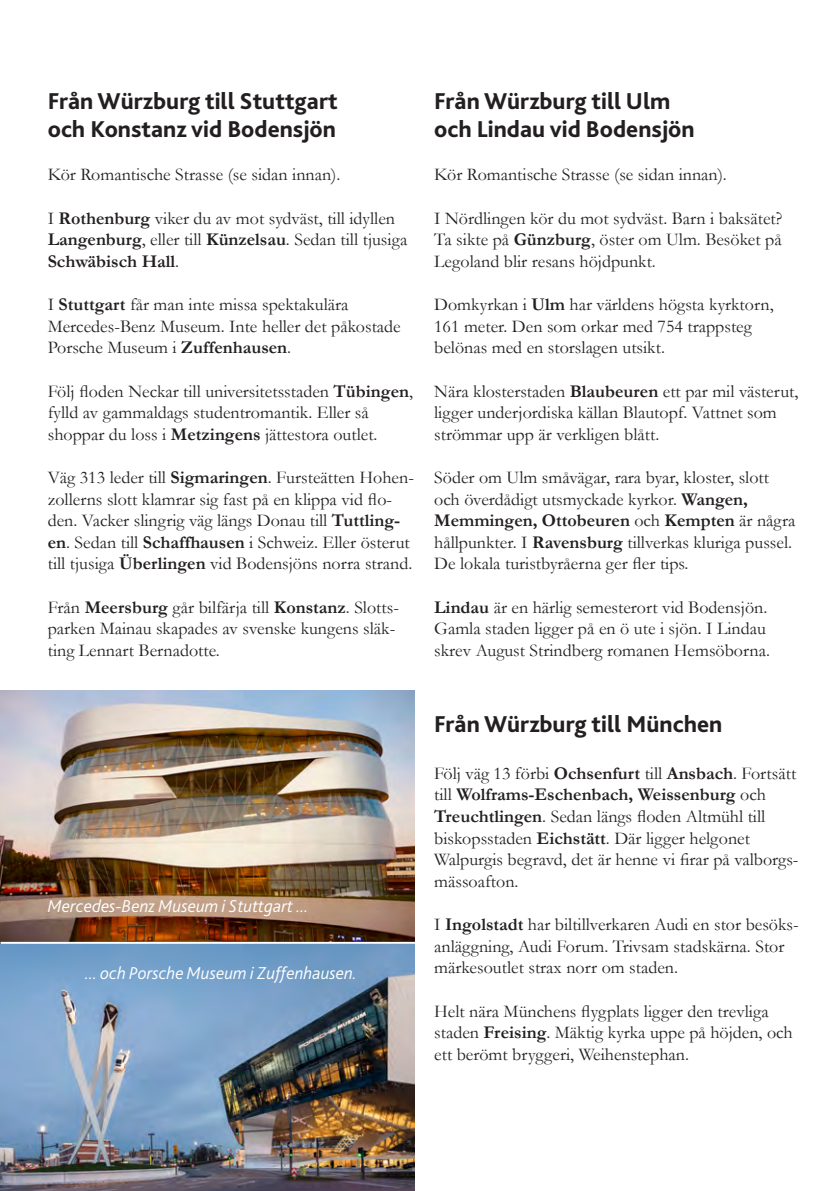
<style>
.page{position:relative;width:840px;height:1191px;background:#fff}
.page>*{position:absolute;margin:0;border:0;box-sizing:border-box;transform-origin:0 0}
.t1{font:800 24px/28.8px "Bliss 2";color:#231f20}
.t2{font:18px/21.6px "Garamond";color:#231f20}
.t3{font:italic 300 18px "Bliss 2";color:#fff}
.s1{font-weight:700}
</style>
<div class="page">
<img style="left:0;top:690px;width:414px;height:501px">
<hr style="left:1px;top:942px;width:417px;height:2px;background:#fff">
<h1 class="t1" style="left:48px;top:86px;width:291px">Från Würzburg till Stuttgart och Konstanz vid Bodensjön</h1>
<p class="t2" style="left:48px;top:164px;width:294px">Kör Romantische Strasse (se sidan innan).</p>
<p class="t2" style="left:48px;top:207px;width:361px">I <span class="s1">Rothenburg</span> viker du av mot sydväst, till idyllen<br><span class="s1">Langenburg</span>, eller till <span class="s1">Künzelsau</span>. Sedan till tjusiga<br><span class="s1">Schwäbisch Hall</span>.</p>
<p class="t2" style="left:48px;top:293px;width:354px">I <span class="s1">Stuttgart</span> får man inte missa spektakulära<br>Mercedes-Benz Museum. Inte heller det påkostade<br>Porsche Museum i <span class="s1">Zuffenhausen</span>.</p>
<p class="t2" style="left:48px;top:380px;width:366px">Följ floden Neckar till universitetsstaden <span class="s1">Tübingen</span>, fylld av gammaldags studentromantik. Eller så shoppar du loss i <span class="s1">Metzingens</span> jättestora outlet.</p>
<p class="t2" style="left:48px;top:466px;width:367px">Väg 313 leder till <span class="s1">Sigmaringen</span>. Fursteätten Hohen&shy;zollerns slott klamrar sig fast på en klippa vid flo&shy;den. Vacker slingrig väg längs Donau till <span class="s1">Tuttling&shy;en</span>. Sedan till <span class="s1">Schaffhausen</span> i Schweiz. Eller österut till tjusiga <span class="s1">Überlingen</span> vid Bodensjöns norra strand.</p>
<p class="t2" style="left:48px;top:596px;width:352px">Från <span class="s1">Meersburg</span> går bilfärja till <span class="s1">Konstanz</span>. Slotts&shy;parken Mainau skapades av svenske kungens släk&shy;ting Lennart Bernadotte.</p>
<h1 class="t1" style="left:434px;top:86px;width:262px">Från Würzburg till Ulm och Lindau vid Bodensjön</h1>
<p class="t2" style="left:434px;top:164px;width:294px">Kör Romantische Strasse (se sidan innan).</p>
<p class="t2" style="left:434px;top:207px;width:349px;text-align:justify">I Nördlingen kör du mot sydväst. Barn i baksätet?<br>Ta sikte på <span class="s1">Günzburg</span>, öster om Ulm. Besöket på Legoland blir resans höjdpunkt.</p>
<p class="t2" style="left:434px;top:293px;width:341px">Domkyrkan i <span class="s1">Ulm</span> har världens högsta kyrktorn,<br>161 meter. Den som orkar med 754 trappsteg belönas med en storslagen utsikt.</p>
<p class="t2" style="left:434px;top:380px;width:365px">Nära klosterstaden <span class="s1">Blaubeuren</span> ett par mil västerut, ligger underjordiska källan Blautopf. Vattnet som strömmar upp är verkligen blått.</p>
<p class="t2" style="left:434px;top:466px;width:362px">Söder om Ulm småvägar, rara byar, kloster, slott och överdådigt utsmyckade kyrkor. <span class="s1">Wangen, Memmingen, Ottobeuren</span> och <span class="s1">Kempten</span> är några hållpunkter. I <span class="s1">Ravensburg</span> tillverkas kluriga pussel.<br>De lokala turistbyråerna ger fler tips.</p>
<p class="t2" style="left:434px;top:596px;width:337px"><span class="s1">Lindau</span> är en härlig semesterort vid Bodensjön.<br>Gamla staden ligger på en ö ute i sjön. I Lindau skrev August Strindberg romanen Hemsöborna.</p>
<p class="t3" style="left:48px;top:895px;width:262px">Mercedes-Benz Museum i Stuttgart ...</p>
<p class="t3" style="left:85px;top:961px;width:273px">... och Porsche Museum i Zuffenhausen.</p>
<h1 class="t1" style="left:434px;top:709px;width:289px">Från Würzburg till München</h1>
<p class="t2" style="left:434px;top:762px;width:365px">Följ väg 13 förbi <span class="s1">Ochsenfurt</span> till <span class="s1">Ansbach</span>. Fortsätt till <span class="s1">Wolframs-Eschenbach, Weissenburg</span> och <span class="s1">Treuchtlingen</span>. Sedan längs floden Altmühl till biskopsstaden <span class="s1">Eichstätt</span>. Där ligger helgonet Walpurgis begravd, det är henne vi firar på valborgs&shy;mässoafton.</p>
<p class="t2" style="left:434px;top:913px;width:366px">I <span class="s1">Ingolstadt</span> har biltillverkaren Audi en stor besöks&shy;anläggning, Audi Forum. Trivsam stadskärna. Stor märkesoutlet strax norr om staden.</p>
<p class="t2" style="left:434px;top:999px;width:360px">Helt nära Münchens flygplats ligger den trevliga staden <span class="s1">Freising</span>. Mäktig kyrka uppe på höjden, och ett berömt bryggeri, Weihenstephan.</p>
</div>
